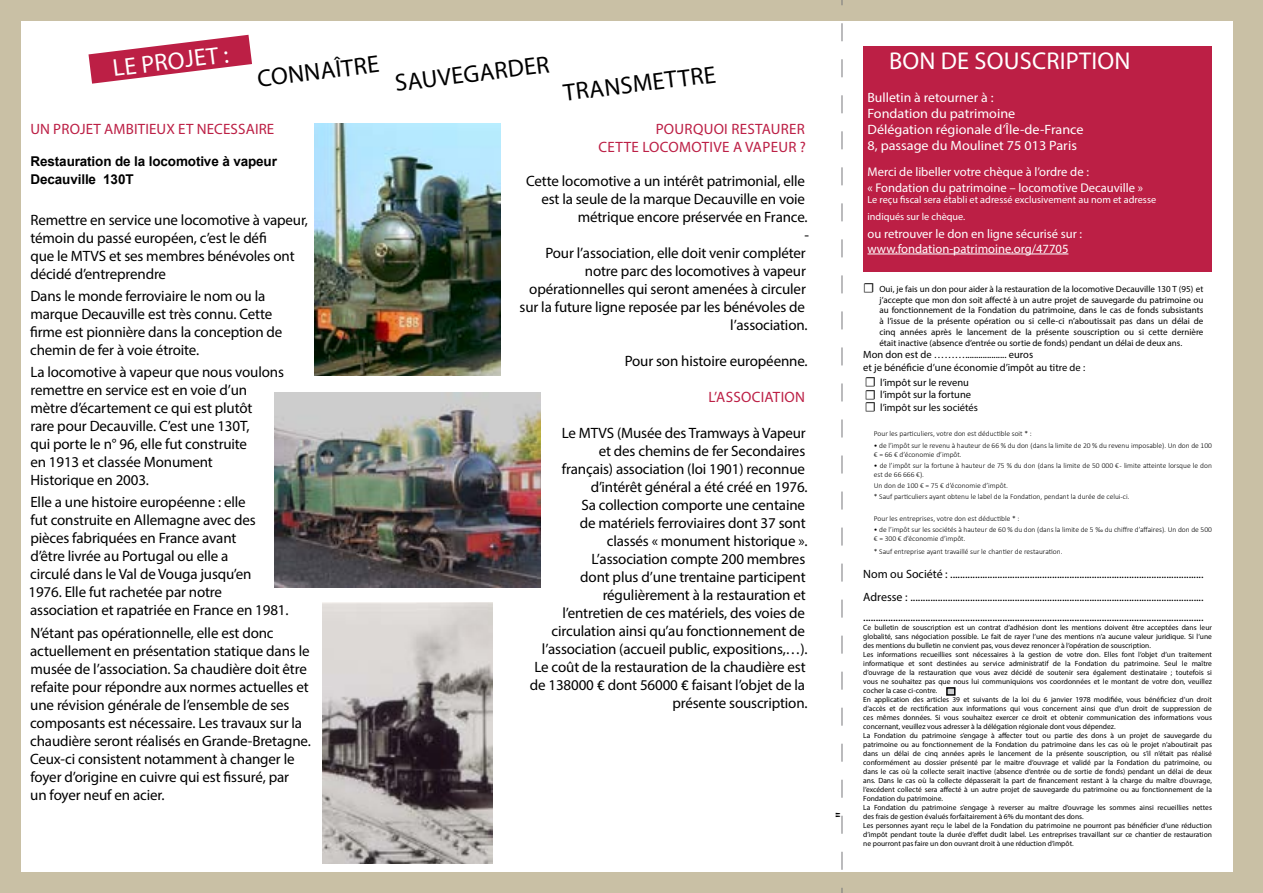
<style>
.page{position:relative;width:1263px;height:893px;background:#c9c0a5}
.page>*{position:absolute;margin:0;border:0;box-sizing:border-box;transform-origin:0 0}
.t1{font:24.45px "Myriad Pro";color:#000}
.t2{font:24.45px "Myriad Pro";color:#fff}
.t3{font:18px "Myriad Pro";color:#000}
.t4{font:15px/18px "Myriad Pro";letter-spacing:-.01em;color:#000}
.t5{font:15px/18px "Myriad Pro";letter-spacing:.02em;color:#bc1f45;text-align:right}
.t6{font:13.5px/16.2px "Myriad Pro";color:#fff}
.t7{font:700 13.5px/18px "Arial";letter-spacing:-.01em;color:#000}
.t8{font:12.6px/16.2px "Myriad Pro";color:#fff}
.t9{font:12px/23.7px "Myriad Pro";color:#000}
.t10{font:10.5px/12.6px "Myriad Pro";color:#000}
.t11{font:10.2px/16.2px "Myriad Pro";color:#fff}
.t12{font:9px/10.8px "Myriad Pro";color:#000;text-align:justify}
.t13{font:7.5px/9px "Myriad Pro";color:#000}
.t14{font:300 7.5px/9px "Calibri";color:#000}
.s1{font-family:"Calibri"}
.s2{font-family:"Minion Pro";font-size:13.5px}
</style>
<div class="page">
<div style="left:21px;top:21px;width:1212px;height:851px;background:#fff"></div>
<svg style="left:842px;top:0;width:1px;height:893px"></svg>
<svg style="left:88px;top:35px;width:164px;height:49px"></svg>
<div style="left:863px;top:47px;width:349px;height:225px;background:#bc1f45"></div>
<hr style="left:867px;top:254px;width:201px;height:1px;background:#fff">
<img style="left:315px;top:123px;width:185px;height:253px">
<img style="left:323px;top:603px;width:169px;height:260px">
<img style="left:274px;top:393px;width:267px;height:195px">
<div style="left:946px;top:687px;width:9px;height:9px;background:#cbcdcf;border:2px solid #000"></div>
<h1 class="t2" style="left:111px;top:53px;width:118px;rotate:-7deg">LE PROJET :</h1>
<h1 class="t1" style="left:255px;top:64px;width:124px;rotate:-7deg">CONNAÎTRE</h1>
<h1 class="t1" style="left:393px;top:68px;width:157px;rotate:-7deg">SAUVEGARDER</h1>
<h1 class="t1" style="left:562px;top:78px;width:155px;rotate:-7deg">TRANSMETTRE</h1>
<h3 class="t5" style="left:30px;top:120px;width:245px">Un PROJET AMBITIEUX ET NECESSAIRE</h3>
<h3 class="t7" style="left:31px;top:153px;width:248px">Restauration de la locomotive à vapeur<br>Decauville 130T</h3>
<h3 class="t4" style="left:30px;top:210px;width:279px">Remettre en service une locomotive à vapeur, témoin du passé européen, c’est le défi<br>que le MTVS et ses membres bénévoles ont décidé d’entreprendre</h3>
<h3 class="t4" style="left:30px;top:287px;width:254px">Dans le monde ferroviaire le nom ou la marque Decauville est très connu. Cette firme est pionnière dans la conception de chemin de fer à voie étroite.</h3>
<h3 class="t4" style="left:30px;top:363px;width:255px">La locomotive à vapeur que nous voulons remettre en service est en voie d’un mètre d’écartement ce qui est plutôt<br>rare pour Decauville. C’est une 130T,<br>qui porte le n° 96, elle fut construite<br>en 1913 et classée Monument<br>Historique en 2003.</h3>
<p class="t4" style="left:29px;top:493px;width:261px">Elle a une histoire européenne : elle<br>fut construite en Allemagne avec des pièces fabriquées en France avant<br>d’être livrée au Portugal ou elle a<br>circulé dans le Val de Vouga jusqu’en<br>1976. Elle fut rachetée par notre association et rapatriée en France en 1981.</p>
<p class="t4" style="left:30px;top:623px;width:282px">N’étant pas opérationnelle, elle est donc actuellement en présentation statique dans le musée de l’association. Sa chaudière doit être refaite pour répondre aux normes actuelles et une révision générale de l’ensemble de ses composants est nécessaire. Les travaux sur la chaudière seront réalisés en Grande-Bretagne.<br>Ceux-ci consistent notamment à changer le foyer d’origine en cuivre qui est fissuré, par<br>un foyer neuf en acier.</p>
<h3 class="t5" style="left:599px;top:120px;width:209px">POURQUOI RESTAURER<br>CETTE LOCOMOTIVE A VAPEUR ?</h3>
<p class="t4" style="left:520px;top:172px;width:291px;text-align:right">Cette locomotive a un intérêt patrimonial, elle est la seule de la marque Decauville en voie métrique encore préservée en France.<br>-<br>Pour l’association, elle doit venir compléter notre parc des locomotives à vapeur opérationnelles qui seront amenées à circuler sur la future ligne reposée par les bénévoles de l’association.</p>
<h3 class="t4" style="left:625px;top:352px;width:184px">Pour son histoire européenne.</h3>
<h3 class="t5" style="left:709px;top:388px;width:17px">L’association</h3>
<p class="t4" style="left:530px;top:424px;width:279px;text-align:right">Le MTVS (Musée des Tramways à Vapeur<br>et des chemins de fer Secondaires<br>français) association (loi 1901) reconnue d’intérêt général a été créé en 1976.<br>Sa collection comporte une centaine<br>de matériels ferroviaires dont 37 sont<br>classés « monument historique ».<br>L’association compte 200 membres<br>dont plus d’une trentaine participent régulièrement à la restauration et<br>l’entretien de ces matériels, des voies de circulation ainsi qu’au fonctionnement de l’association (accueil public, expositions,…).<br>Le coût de la restauration de la chaudière est de 138000 <span class="s1">€</span> dont 56000 <span class="s1">€</span> faisant l’objet de la présente souscription.</p>
<h2 class="t3" style="left:831px;top:818px;width:8px;rotate:-90deg">"</h2>
<h1 class="t2" style="left:889px;top:46px;width:100px">Bondesouscription</h1>
<h3 class="t6" style="left:867px;top:89px;width:218px">Bulletin à retourner à :<br>Fondation du patrimoine<br>Délégation régionale d’Île-de-France<br>8, passage du Moulinet 75 013 Paris</h3>
<h3 class="t8" style="left:867px;top:163px;width:277px">Merci de libeller votre chèque à l’ordre de :<br>« Fondation du patrimoine – locomotive Decauville »</h3>
<h3 class="t11" style="left:867px;top:192px;width:290px">Le reçu fiscal sera établi et adressé exclusivement au nom et adresse indiqués sur le chèque.</h3>
<h3 class="t8" style="left:867px;top:227px;width:216px;line-height:14.4px">ou retrouver le don en ligne sécurisé sur : www.fondation-patrimoine.org/47705</h3>
<p class="t12" style="left:879px;top:283px;width:326px;text-indent:-16px"><span class="s2">☐</span> Oui, je fais un don pour aider à la restauration de la locomotive Decauville 130 T (95) et j’accepte que mon don soit affecté à un autre projet de sauvegarde du patrimoine ou au fonctionnement de la Fondation du patrimoine, dans le cas de fonds subsistants à l’issue de la présente opération ou si celle-ci n’aboutissait pas dans un délai de cinq années après le lancement de la présente souscription ou si cette dernière était inactive (absence d’entrée ou sortie de fonds) pendant un délai de deux ans.</p>
<h3 class="t10" style="left:863px;top:348px;width:223px">Mon don est de ………................... euros<br>et je bénéficie d’une économie d’impôt au titre de :</h3>
<h3 class="t10" style="left:865px;top:376px;width:115px"><span class="s2">☐</span> l’impôt sur le revenu <span class="s2">☐</span> l’impôt sur la fortune <span class="s2">☐</span> l’impôt sur les sociétés</h3>
<p class="t14" style="left:874px;top:429px;width:159px">Pour les particuliers, votre don est déductible soit * :</p>
<p class="t14" style="left:874px;top:440px;width:340px">• de l’impôt sur le revenu à hauteur de 66 % du don (dans la limite de 20 % du revenu imposable). Un don de 100 € = 66 € d’économie d’impôt.</p>
<p class="t14" style="left:874px;top:461px;width:340px">• de l’impôt sur la fortune à hauteur de 75 % du don (dans la limite de 50 000 € - limite atteinte lorsque le don est de 66 666 €).</p>
<p class="t14" style="left:874px;top:480px;width:257px;line-height:11.1px">Un don de 100 € = 75 € d’économie d’impôt.<br>* Sauf particuliers ayant obtenu le label de la Fondation, pendant la durée de celui-ci.</p>
<p class="t14" style="left:874px;top:514px;width:147px">Pour les entreprises, votre don est déductible * :</p>
<p class="t14" style="left:874px;top:525px;width:340px">• de l’impôt sur les sociétés à hauteur de 60 % du don (dans la limite de 5 ‰ du chiffre d’affaires). Un don de 500 € = 300 € d’économie d’impôt.</p>
<p class="t14" style="left:874px;top:547px;width:190px">* Sauf entreprise ayant travaillé sur le chantier de restauration.</p>
<p class="t9" style="left:863px;top:562px;width:342px">Nom ou Société : ......................................................................................................<br>Adresse : ......................................................................................................................</p>
<h3 class="t9" style="left:863px;top:605px;width:342px">.........................................................................................................................................</h3>
<p class="t13" style="left:863px;top:623px;width:350px">Ce bulletin de souscription est un contrat d’adhésion dont les mentions doivent être acceptées dans leur globalité, sans négociation possible. Le fait de rayer l’une des mentions n’a aucune valeur juridique. Si l’une des mentions du bulletin ne convient pas, vous devez renoncer à l’opération de souscription.<br>Les informations recueillies sont nécessaires à la gestion de votre don. Elles font l’objet d’un traitement informatique et sont destinées au service administratif de la Fondation du patrimoine. Seul le maître d’ouvrage de la restauration que vous avez décidé de soutenir sera également destinataire ; toutefois si vous ne souhaitez pas que nous lui communiquions vos coordonnées et le montant de votre don, veuillez cocher la case ci-contre.<br>En application des articles 39 et suivants de la loi du 6 janvier 1978 modifiée, vous bénéficiez d’un droit d’accès et de rectification aux informations qui vous concernent ainsi que d’un droit de suppression de ces mêmes données. Si vous souhaitez exercer ce droit et obtenir communication des informations vous concernant, veuillez vous adresser à la délégation régionale dont vous dépendez.<br>La Fondation du patrimoine s’engage à affecter tout ou partie des dons à un projet de sauvegarde du patrimoine ou au fonctionnement de la Fondation du patrimoine dans les cas où le projet n’aboutirait pas dans un délai de cinq années après le lancement de la présente souscription, ou s’il n’était pas réalisé conformément au dossier présenté par le maitre d’ouvrage et validé par la Fondation du patrimoine, ou dans le cas où la collecte serait inactive (absence d’entrée ou de sortie de fonds) pendant un délai de deux ans. Dans le cas où la collecte dépasserait la part de financement restant à la charge du maître d’ouvrage, l’excédent collecté sera affecté à un autre projet de sauvegarde du patrimoine ou au fonctionnement de la Fondation du patrimoine.<br>La Fondation du patrimoine s’engage à reverser au maître d’ouvrage les sommes ainsi recueillies nettes des frais de gestion évalués forfaitairement à 6% du montant des dons.<br>Les personnes ayant reçu le label de la Fondation du patrimoine ne pourront pas bénéficier d’une réduction d’impôt pendant toute la durée d’effet dudit label. Les entreprises travaillant sur ce chantier de restauration ne pourront pas faire un don ouvrant droit à une réduction d’impôt.</p>
</div>
